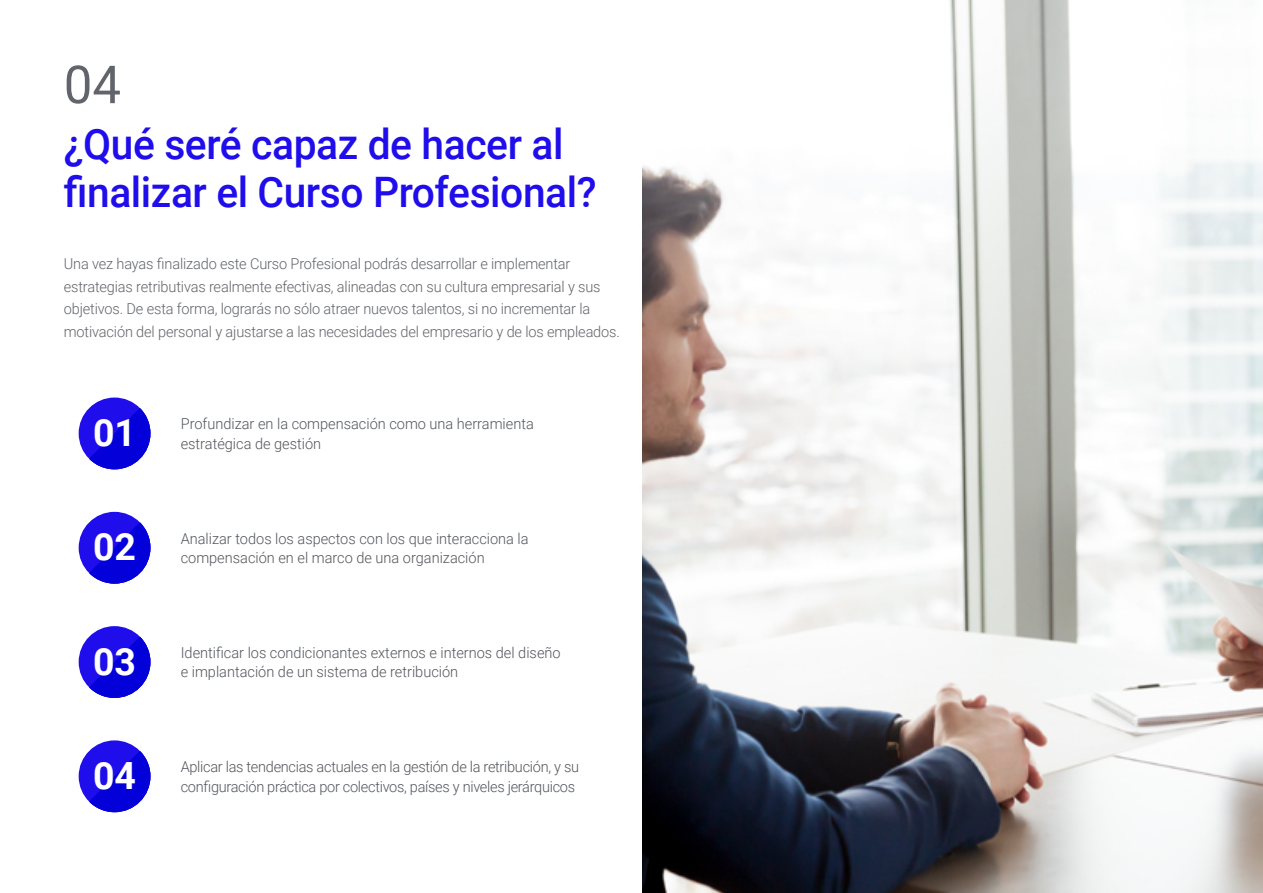
<style>
.page{position:relative;width:1263px;height:893px;background:#fff}
.page>*{position:absolute;margin:0;border:0;box-sizing:border-box;transform-origin:0 0}
.t1{font:52.5px "Roboto";color:#61646a}
.t2{font:500 42px/48px "Roboto";letter-spacing:-.01em;color:#1f0dec}
.t3{font:700 37.5px "Roboto";color:#fff}
.t4{font:300 15px/22.5px "Roboto";letter-spacing:-.01em;color:#61646a}
.t5{font:300 15px/19.5px "Roboto";color:#52555b}
.t6{font:300 15px/19.5px "Roboto";letter-spacing:-.02em;color:#52555b}
</style>
<div class="page">
<div style="left:79px;top:512px;width:71px;height:72px;background:#1f0dec;border-radius:50%"></div>
<svg style="left:89px;top:522px;width:61px;height:62px"></svg>
<div style="left:79px;top:740px;width:71px;height:72px;background:#1f0dec;border-radius:50%"></div>
<svg style="left:89px;top:751px;width:61px;height:61px"></svg>
<div style="left:79px;top:626px;width:71px;height:72px;background:#1f0dec;border-radius:50%"></div>
<svg style="left:89px;top:637px;width:61px;height:61px"></svg>
<div style="left:79px;top:398px;width:71px;height:71px;background:#1f0dec;border-radius:50%"></div>
<svg style="left:89px;top:408px;width:61px;height:61px"></svg>
<img style="left:642px;top:0;width:621px;height:893px">
<h1 class="t1" style="left:64px;top:48px;width:59px">04</h1>
<h2 class="t2" style="left:64px;top:119px;width:534px">¿Qué seré capaz de hacer al finalizar el Curso Profesional?</h2>
<p class="t4" style="left:64px;top:252px;width:558px">Una vez hayas finalizado este Curso Profesional podrás desarrollar e implementar estrategias retributivas realmente efectivas, alineadas con su cultura empresarial y sus objetivos. De esta forma, lograrás no sólo atraer nuevos talentos, si no incrementar la motivación del personal y ajustarse a las necesidades del empresario y de los empleados.</p>
<h3 class="t3" style="left:93px;top:407px;width:45px">01</h3>
<p class="t5" style="left:181px;top:414px;width:355px">Profundizar en la compensación como una herramienta</p>
<p class="t5" style="left:181px;top:433px;width:142px">estratégica de gestión</p>
<h3 class="t3" style="left:93px;top:521px;width:45px">02</h3>
<p class="t5" style="left:181px;top:528px;width:349px">Analizar todos los aspectos con los que interacciona la compensación en el marco de una organización</p>
<h3 class="t3" style="left:93px;top:635px;width:45px">03</h3>
<p class="t5" style="left:181px;top:642px;width:381px">Identificar los condicionantes externos e internos del diseño e implantación de un sistema de retribución</p>
<h3 class="t3" style="left:93px;top:749px;width:45px">04</h3>
<p class="t6" style="left:181px;top:756px;width:400px">Aplicar las tendencias actuales en la gestión de la retribución, y su configuración práctica por colectivos, países y niveles jerárquicos</p>
</div>
